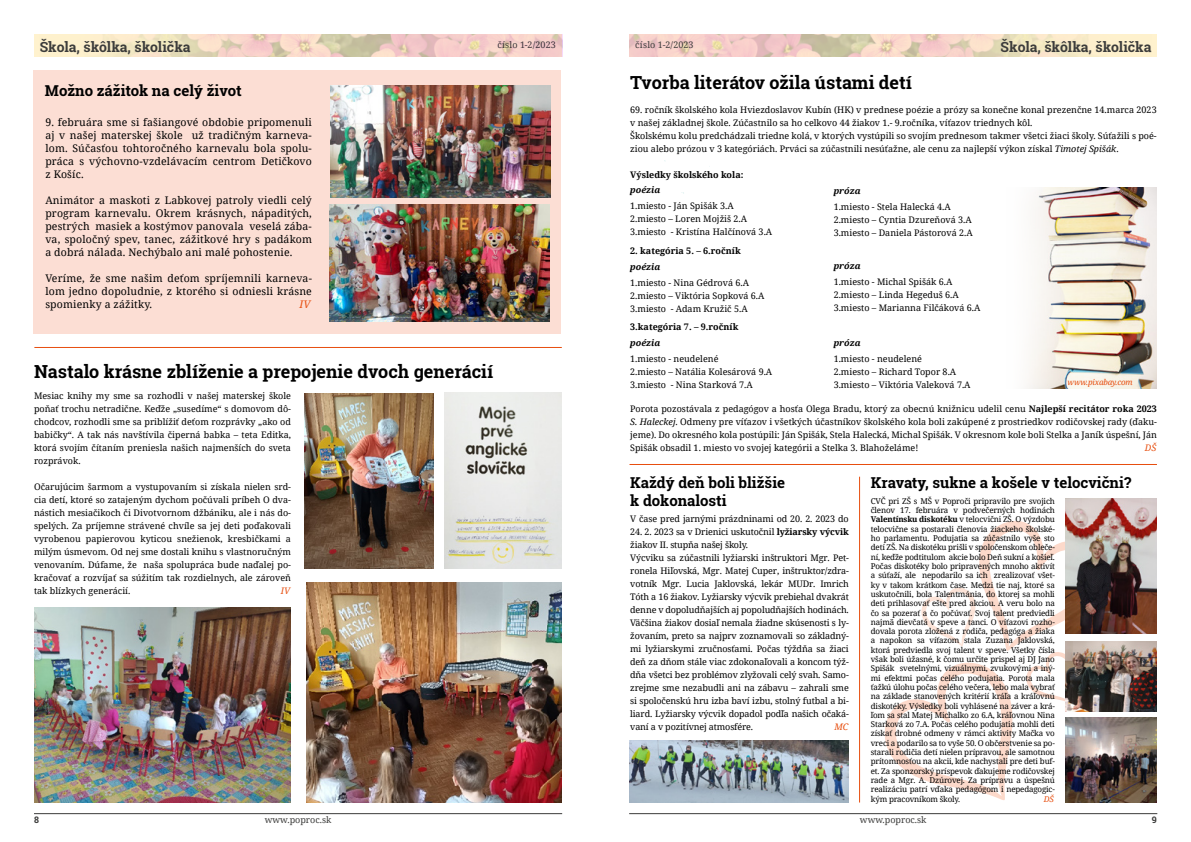
<style>
.page{position:relative;width:1191px;height:842px;background:#fff}
.page>*{position:absolute;margin:0;border:0;box-sizing:border-box;transform-origin:0 0}
.t1{font:700 18px "Roboto Slab";color:#000}
.t2{font:700 15px/18px "Roboto Slab";color:#000}
.t3{font:700 14px "Roboto Slab";color:#3c3c3b}
.t4{font:10.5px/13px "Noto Serif";letter-spacing:.015em;color:#000;text-align:justify}
.t5{font:italic 10.5px "Noto Serif";color:#e74e0f}
.t6{font:9px/13px "Noto Serif";color:#000}
.t7{font:700 9px "Noto Serif";color:#000}
.t8{font:9px "Noto Serif";color:#3c3c3b}
.t9{font:italic 700 9px "Noto Serif";color:#000}
.t10{font:italic 9px "Noto Serif";color:#e74e0f}
.t11{font:700 9px "Roboto Slab";color:#3c3c3b}
.t12{font:8px/9.3px "Noto Serif";letter-spacing:-.02em;color:#000;text-align:justify}
.t13{font:italic 8px "Noto Serif";letter-spacing:-.02em;color:#e74e0f}
.s1{font-style:italic}
.s2{font-weight:700}
</style>
<div class="page">
<img style="left:40px;top:34px;width:522px;height:23px">
<img style="left:629px;top:34px;width:522px;height:23px">
<div style="left:34px;top:71px;width:527px;height:263px;background:#fcded4"></div>
<hr style="left:34px;top:347px;width:528px;height:1px;background:#e74e0f">
<hr style="left:629px;top:464px;width:528px;height:1px;background:#e74e0f">
<hr style="left:859px;top:477px;width:1px;height:325px;background:#e74e0f">
<svg style="left:884px;top:521px;width:214px;height:279px"></svg>
<hr style="left:34px;top:813px;width:528px;height:1px;background:#3c3c3b">
<hr style="left:629px;top:813px;width:528px;height:1px;background:#3c3c3b">
<img style="left:330px;top:86px;width:220px;height:112px">
<img style="left:330px;top:204px;width:219px;height:117px">
<img style="left:34px;top:607px;width:257px;height:195px">
<img style="left:306px;top:582px;width:255px;height:220px">
<img style="left:305px;top:393px;width:128px;height:175px">
<img style="left:445px;top:393px;width:116px;height:175px">
<img style="left:629px;top:741px;width:219px;height:61px">
<img style="left:1065px;top:498px;width:92px;height:135px">
<img style="left:1065px;top:641px;width:92px;height:70px">
<img style="left:1065px;top:718px;width:92px;height:84px">
<img style="left:1027px;top:188px;width:130px;height:201px">
<h3 class="t3" style="left:40px;top:37px;width:152px">Škola, škôlka, školička</h3>
<p class="t8" style="left:635px;top:39px;width:60px">číslo 1-2/2023</p>
<h3 class="t3" style="left:1000px;top:37px;width:152px">Škola, škôlka, školička</h3>
<h2 class="t2" style="left:45px;top:81px;width:198px">Možno zážitok na celý život</h2>
<p class="t4" style="left:45px;top:116px;width:268px">9. februára sme si fašiangové obdobie pripomenuli aj v našej materskej škole už tradičným karneva&shy;lom. Súčasťou tohtoročného karnevalu bola spolu&shy;práca s výchovno-vzdelávacím centrom Detičkovo z Košíc.</p>
<p class="t4" style="left:45px;top:194px;width:268px">Animátor a maskoti z Labkovej patroly viedli celý program karnevalu. Okrem krásnych, nápaditých, pestrých masiek a kostýmov panovala veselá zába&shy;va, spoločný spev, tanec, zážitkové hry s padákom a dobrá nálada. Nechýbalo ani malé pohostenie.</p>
<p class="t4" style="left:45px;top:272px;width:268px">Veríme, že sme našim deťom spríjemnili karneva&shy;lom jedno dopoludnie, z ktorého si odniesli krásne spomienky a zážitky.</p>
<p class="t8" style="left:497px;top:39px;width:60px">číslo 1-2/2023</p>
<h1 class="t1" style="left:630px;top:70px;width:283px">Tvorba literátov ožila ústami detí</h1>
<p class="t6" style="left:630px;top:103px;width:528px">69. ročník školského kola Hviezdoslavov Kubín (HK) v prednese poézie a prózy sa konečne konal prezenčne 14.marca 2023 v našej základnej škole. Zúčastnilo sa ho celkovo 44 žiakov 1.- 9.ročníka, víťazov triednych kôl.<br>Školskému kolu predchádzali triedne kolá, v ktorých vystúpili so svojím prednesom takmer všetci žiaci školy. Súťažili s poé&shy;ziou alebo prózou v 3 kategóriách. Prváci sa zúčastnili nesúťažne, ale cenu za najlepší výkon získal <span class="s1">Timotej Spišák</span>.</p>
<p class="t7" style="left:630px;top:169px;width:115px">Výsledky školského kola:</p>
<p class="t9" style="left:630px;top:184px;width:32px">poézia</p>
<p class="t6" style="left:630px;top:199px;width:143px">1.miesto - Ján Spišák 3.A<br>2.miesto – Loren Mojžiš 2.A<br>3.miesto - Kristína Halčínová 3.A</p>
<p class="t7" style="left:630px;top:244px;width:112px">2. kategória 5. – 6.ročník</p>
<p class="t9" style="left:630px;top:260px;width:32px">poézia</p>
<p class="t6" style="left:630px;top:275px;width:136px">1.miesto - Nina Gédrová 6.A<br>2.miesto – Viktória Sopková 6.A<br>3.miesto - Adam Kružič 5.A</p>
<p class="t7" style="left:630px;top:321px;width:110px">3.kategória 7. – 9.ročník</p>
<p class="t9" style="left:630px;top:337px;width:32px">poézia</p>
<p class="t6" style="left:630px;top:352px;width:144px">1.miesto - neudelené<br>2.miesto – Natália Kolesárová 9.A<br>3.miesto - Nina Starková 7.A</p>
<p class="t9" style="left:833px;top:185px;width:29px">próza</p>
<p class="t6" style="left:833px;top:200px;width:140px">1.miesto - Stela Halecká 4.A<br>2.miesto – Cyntia Dzureňová 3.A<br>3.miesto – Daniela Pástorová 2.A</p>
<p class="t9" style="left:833px;top:260px;width:29px">próza</p>
<p class="t6" style="left:833px;top:275px;width:148px">1.miesto - Michal Spišák 6.A<br>2.miesto – Linda Hegeduš 6.A<br>3.miesto – Marianna Filčáková 6.A</p>
<p class="t9" style="left:833px;top:337px;width:29px">próza</p>
<p class="t6" style="left:833px;top:352px;width:138px">1.miesto - neudelené<br>2.miesto – Richard Topor 8.A<br>3.miesto – Viktória Valeková 7.A</p>
<p class="t6" style="left:630px;top:402px;width:528px;text-align:justify">Porota pozostávala z pedagógov a hosťa Olega Bradu, ktorý za obecnú knižnicu udelil cenu <span class="s2">Najlepší recitátor roka 2023<br></span><span class="s1">S. Haleckej</span>. Odmeny pre víťazov i všetkých účastníkov školského kola boli zakúpené z prostriedkov rodičovskej rady (ďaku&shy;jeme). Do okresného kola postúpili: Ján Spišák, Stela Halecká, Michal Spišák. V okresnom kole boli Stelka a Janík úspešní, Ján Spišák obsadil 1. miesto vo svojej kategórii a Stelka 3. Blahoželáme!</p>
<p class="t5" style="left:299px;top:297px;width:13px">IV</p>
<h1 class="t1" style="left:34px;top:359px;width:460px">Nastalo krásne zblíženie a prepojenie dvoch generácií</h1>
<p class="t13" style="left:1067px;top:376px;width:67px">www.pixabay.com</p>
<p class="t6" style="left:34px;top:389px;width:258px;text-align:justify">Mesiac knihy my sme sa rozhodli v našej materskej škole poňať trochu netradične. Keďže „susedíme“ s domovom dô&shy;chodcov, rozhodli sme sa priblížiť deťom rozprávky „ako od babičky“. A tak nás navštívila čiperná babka – teta Editka, ktorá svojím čítaním preniesla našich najmenších do sveta rozprávok.</p>
<p class="t6" style="left:34px;top:480px;width:258px;text-align:justify">Očarujúcim šarmom a vystupovaním si získala nielen srd&shy;cia detí, ktoré so zatajeným dychom počúvali príbeh O dva&shy;nástich mesiačikoch či Divotvornom džbániku, ale i nás do&shy;spelých. Za príjemne strávené chvíle sa jej deti poďakovali vyrobenou papierovou kyticou snežienok, kresbičkami a milým úsmevom. Od nej sme dostali knihu s vlastnoručným venovaním. Dúfame, že naša spolupráca bude naďalej po&shy;kračovať a rozvíjať sa súžitím tak rozdielnych, ale zároveň tak blízkych generácií.</p>
<p class="t10" style="left:1145px;top:442px;width:13px">DŠ</p>
<h2 class="t2" style="left:630px;top:473px;width:156px">Každý deň boli bližšie k dokonalosti</h2>
<p class="t6" style="left:630px;top:511px;width:220px">V čase pred jarnými prázdninami od 20. 2. 2023 do</p>
<p class="t6" style="left:630px;top:524px;width:220px">24. 2. 2023 sa v Drienici uskutočnil <span class="s2">lyžiarsky výcvik </span>žiakov II. stupňa našej školy.<br>Výcviku sa zúčastnili lyžiarski inštruktori Mgr. Pet&shy;ronela Hiľovská, Mgr. Matej Cuper, inštruktor/zdra&shy;votník Mgr. Lucia Jaklovská, lekár MUDr. Imrich Tóth a 16 žiakov. Lyžiarsky výcvik prebiehal dvakrát denne v dopoludňajších aj popoludňajších hodinách.<br>Väčšina žiakov dosiaľ nemala žiadne skúsenosti s ly&shy;žovaním, preto sa najprv zoznamovali so základný&shy;mi lyžiarskymi zručnosťami. Počas týždňa sa žiaci deň za dňom stále viac zdokonaľovali a koncom týž&shy;dňa všetci bez problémov zlyžovali celý svah. Samo&shy;zrejme sme nezabudli ani na zábavu – zahrali sme si spoločenskú hru izba baví izbu, stolný futbal a bi&shy;liard. Lyžiarsky výcvik dopadol podľa našich očaká&shy;vaní a v pozitívnej atmosfére.</p>
<h2 class="t2" style="left:870px;top:473px;width:262px">Kravaty, sukne a košele v telocvični?</h2>
<p class="t12" style="left:871px;top:496px;width:185px">CVČ pri ZŠ s MŠ v Poproči pripravilo pre svojich členov 17. februára v podvečerných hodinách <span class="s2">Valentínsku diskotéku</span> v telocvični ZŠ. O výzdobu telocvične sa postarali členovia žiackeho školské&shy;ho parlamentu. Podujatia sa zúčastnilo vyše sto detí ZŠ. Na diskotéku prišli v spoločenskom obleče&shy;ní, keďže podtitulom akcie bolo Deň sukní a košieľ.<br>Počas diskotéky bolo pripravených mnoho aktivít a súťaží, ale nepodarilo sa ich zrealizovať všet&shy;ky v takom krátkom čase. Medzi tie naj, ktoré sa uskutočnili, bola Talentmánia, do ktorej sa mohli deti prihlasovať ešte pred akciou. A veru bolo na čo sa pozerať a čo počúvať. Svoj talent predviedli najmä dievčatá v speve a tanci. O víťazovi rozho&shy;dovala porota zložená z rodiča, pedagóga a žiaka a napokon sa víťazom stala Zuzana Jaklovská, ktorá predviedla svoj talent v speve. Všetky čísla však boli úžasné, k čomu určite prispel aj DJ Jano Spišák svetelnými, vizuálnymi, zvukovými a iný&shy;mi efektmi počas celého podujatia. Porota mala ťažkú úlohu počas celého večera, lebo mala vybrať na základe stanovených kritérií kráľa a kráľovnú diskotéky. Výsledky boli vyhlásené na záver a krá&shy;ľom sa stal Matej Michalko zo 6.A, kráľovnou Nina Starková zo 7.A. Počas celého podujatia mohli deti získať drobné odmeny v rámci aktivity Mačka vo vreci a podarilo sa to vyše 50. O občerstvenie sa po&shy;starali rodičia detí nielen prípravou, ale samotnou prítomnosťou na akcii, kde nachystali pre deti buf&shy;et. Za sponzorský príspevok ďakujeme rodičovskej rade a Mgr. A. Dzúrovej. Za prípravu a úspešnú realizáciu patrí vďaka pedagógom i nepedagogic&shy;kým pracovníkom školy.</p>
<p class="t10" style="left:281px;top:585px;width:11px">IV</p>
<p class="t10" style="left:834px;top:720px;width:15px">MC</p>
<p class="t13" style="left:1044px;top:793px;width:11px">DŠ</p>
<p class="t11" style="left:34px;top:814px;width:6px">8</p>
<p class="t8" style="left:265px;top:814px;width:68px">www.poproc.sk</p>
<p class="t8" style="left:860px;top:814px;width:68px">www.poproc.sk</p>
<p class="t11" style="left:1152px;top:814px;width:7px">9</p>
</div>
